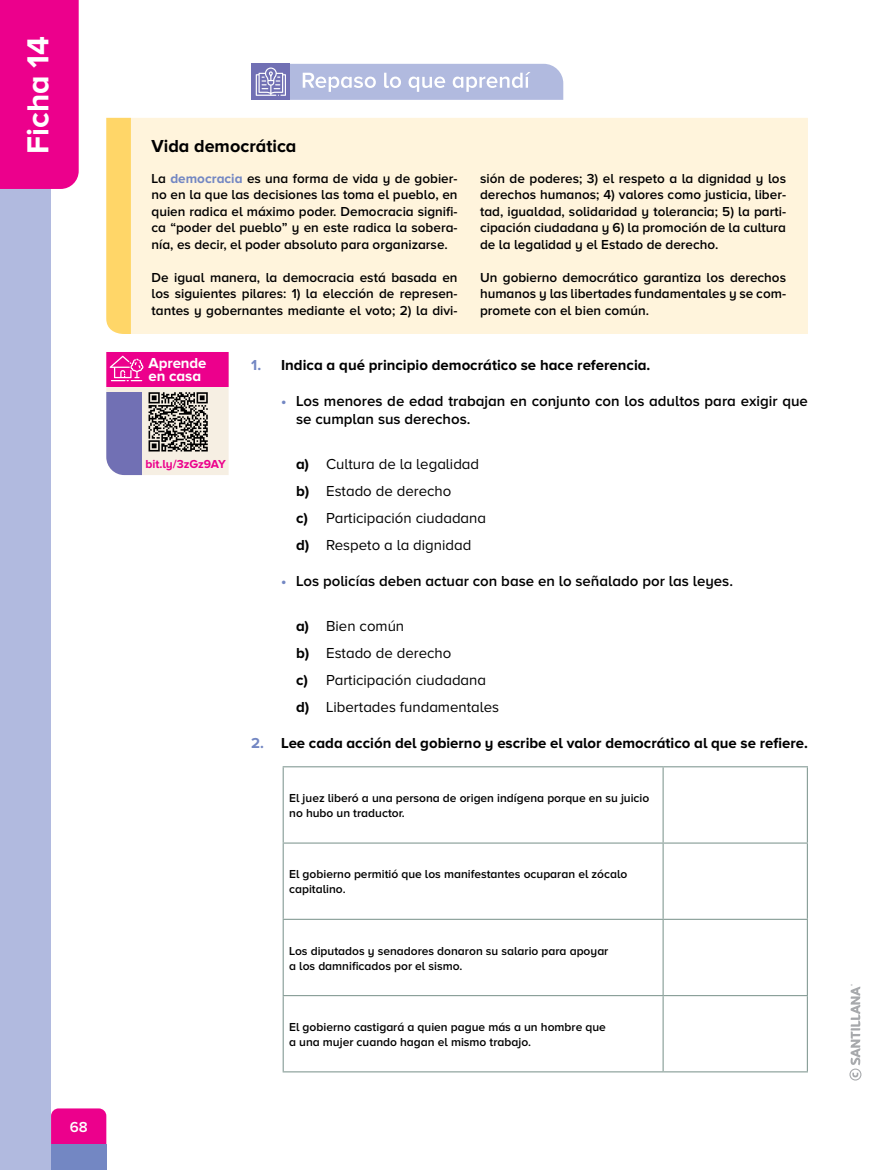
<style>
.page{position:relative;width:893px;height:1170px;background:#fff}
.page>*{position:absolute;margin:0;border:0;box-sizing:border-box;transform-origin:0 0}
.t1{font:700 31.5px "Proxima Nova A";color:#fff}
.t2{font:700 18px "Proxima Nova A";color:#000}
.t3{font:15px/27px "Proxima Nova A";color:#000}
.t4{font:600 15px/18px "Proxima Nova A";color:#000}
.t5{font:700 15px "Proxima Nova A";color:#000}
.t6{font:700 15px/13.5px "Proxima Nova A";letter-spacing:-.005em;color:#fff}
.t7{font:600 15px "Proxima Nova A";color:#fff}
.t8{font:600 13.5px/16.5px "Proxima Nova A";color:#000;text-align:justify}
.t9{font:600 12px/15px "Proxima Nova A";color:#000}
.t10{font:700 12px "Proxima Nova A";letter-spacing:-.005em;color:#ec008c}
.s1{font-weight:700;color:#7387c3}
.s2{color:#7387c3}
.s3{font-weight:700}
</style>
<div class="page">
<div style="left:0;top:172px;width:51px;height:997px;background:#b1badf"></div>
<div style="left:131px;top:118px;width:677px;height:216px;background:#fff4dc"></div>
<div style="left:106px;top:118px;width:25px;height:216px;background:#ffd668"></div>
<div style="left:0;top:0;width:79px;height:189px;background:#ec008c"></div>
<div style="left:51px;top:1108px;width:55px;height:36px;background:#ec008c"></div>
<div style="left:51px;top:1144px;width:55px;height:25px;background:#7387c3"></div>
<svg style="left:251px;top:64px;width:312px;height:36px;background:#b5bcdf"></svg>
<svg style="left:284px;top:767px;width:523px;height:304px"></svg>
<hr style="left:283px;top:767px;width:1px;height:75px;background:#869c96">
<hr style="left:662px;top:767px;width:2px;height:75px;background:#869c96">
<hr style="left:807px;top:767px;width:1px;height:75px;background:#869c96">
<hr style="left:283px;top:842px;width:380px;height:1px;background:#869c96">
<hr style="left:283px;top:843px;width:1px;height:75px;background:#869c96">
<hr style="left:663px;top:842px;width:145px;height:1px;background:#869c96">
<hr style="left:662px;top:843px;width:2px;height:75px;background:#869c96">
<hr style="left:807px;top:843px;width:1px;height:75px;background:#869c96">
<hr style="left:283px;top:918px;width:380px;height:1px;background:#869c96">
<hr style="left:283px;top:919px;width:1px;height:75px;background:#869c96">
<hr style="left:663px;top:918px;width:145px;height:1px;background:#869c96">
<hr style="left:662px;top:919px;width:2px;height:75px;background:#869c96">
<hr style="left:807px;top:919px;width:1px;height:75px;background:#869c96">
<hr style="left:283px;top:994px;width:380px;height:2px;background:#869c96">
<hr style="left:283px;top:996px;width:1px;height:75px;background:#869c96">
<hr style="left:663px;top:994px;width:145px;height:2px;background:#869c96">
<hr style="left:662px;top:996px;width:2px;height:75px;background:#869c96">
<hr style="left:807px;top:996px;width:1px;height:75px;background:#869c96">
<hr style="left:283px;top:1071px;width:380px;height:1px;background:#869c96">
<hr style="left:663px;top:1071px;width:145px;height:1px;background:#869c96">
<hr style="left:283px;top:766px;width:380px;height:1px;background:#869c96">
<hr style="left:663px;top:766px;width:145px;height:1px;background:#869c96">
<svg style="left:106px;top:352px;width:123px;height:123px;background:#be7caa"></svg>
<svg style="left:849px;top:984px;width:12px;height:96px"></svg>
<h1 class="t1" style="left:20px;top:154px;width:120px;rotate:-90deg">Ficha 14</h1>
<p class="t7" style="left:70px;top:1118px;width:19px">68</p>
<h2 class="t2" style="left:152px;top:136px;width:146px">Vida democrática</h2>
<p class="t8" style="left:152px;top:169px;width:308px">La <span class="s1">democracia</span> es una forma de vida y de gobier&shy;no en la que las decisiones las toma el pueblo, en quien radica el máximo poder. Democracia signifi&shy;ca “poder del pueblo” y en este radica la sobera&shy;nía, es decir, el poder absoluto para organizarse.</p>
<p class="t8" style="left:152px;top:268px;width:308px">De igual manera, la democracia está basada en los siguientes pilares: 1) la elección de represen&shy;tantes y gobernantes mediante el voto; 2) la divi-</p>
<p class="t8" style="left:480px;top:169px;width:308px">sión de poderes; 3) el respeto a la dignidad y los derechos humanos; 4) valores como justicia, liber&shy;tad, igualdad, solidaridad y tolerancia; 5) la parti&shy;cipación ciudadana y 6) la promoción de la cultura de la legalidad y el Estado de derecho.</p>
<p class="t8" style="left:480px;top:268px;width:307px">Un gobierno democrático garantiza los derechos humanos y las libertades fundamentales y se com&shy;promete con el bien común.</p>
<p class="t6" style="left:149px;top:356px;width:60px">Aprende en casa</p>
<p class="t10" style="left:145px;top:457px;width:82px">bit.ly/3zGz9AY</p>
<p class="t5" style="left:251px;top:356px;width:401px"><span class="s2">1.</span> Indica a qué principio democrático se hace referencia.</p>
<p class="t4" style="left:296px;top:392px;width:513px;text-indent:-15px"><span class="s1">•</span> Los menores de edad trabajan en conjunto con los adultos para exigir que se cumplan sus derechos.</p>
<p class="t3" style="left:296px;top:450px;width:192px"><span class="s3">a)</span> Cultura de la legalidad <span class="s3">b)</span> Estado de derecho<br><span class="s3">c)</span> Participación ciudadana <span class="s3">d)</span> Respeto a la dignidad</p>
<p class="t4" style="left:281px;top:572px;width:453px"><span class="s1">•</span> Los policías deben actuar con base en lo señalado por las leyes.</p>
<p class="t3" style="left:296px;top:612px;width:205px"><span class="s3">a)</span> Bien común<br><span class="s3">b)</span> Estado de derecho<br><span class="s3">c)</span> Participación ciudadana <span class="s3">d)</span> Libertades fundamentales</p>
<p class="t5" style="left:251px;top:734px;width:558px"><span class="s2">2.</span> Lee cada acción del gobierno y escribe el valor democrático al que se refiere.</p>
<p class="t9" style="left:289px;top:790px;width:362px">El juez liberó a una persona de origen indígena porque en su juicio no hubo un traductor.</p>
<p class="t9" style="left:289px;top:866px;width:340px">El gobierno permitió que los manifestantes ocuparan el zócalo capitalino.</p>
<p class="t9" style="left:289px;top:942px;width:321px">Los diputados y senadores donaron su salario para apoyar a los damnificados por el sismo.</p>
<p class="t9" style="left:289px;top:1019px;width:318px">El gobierno castigará a quien pague más a un hombre que a una mujer cuando hagan el mismo trabajo.</p>
</div>
